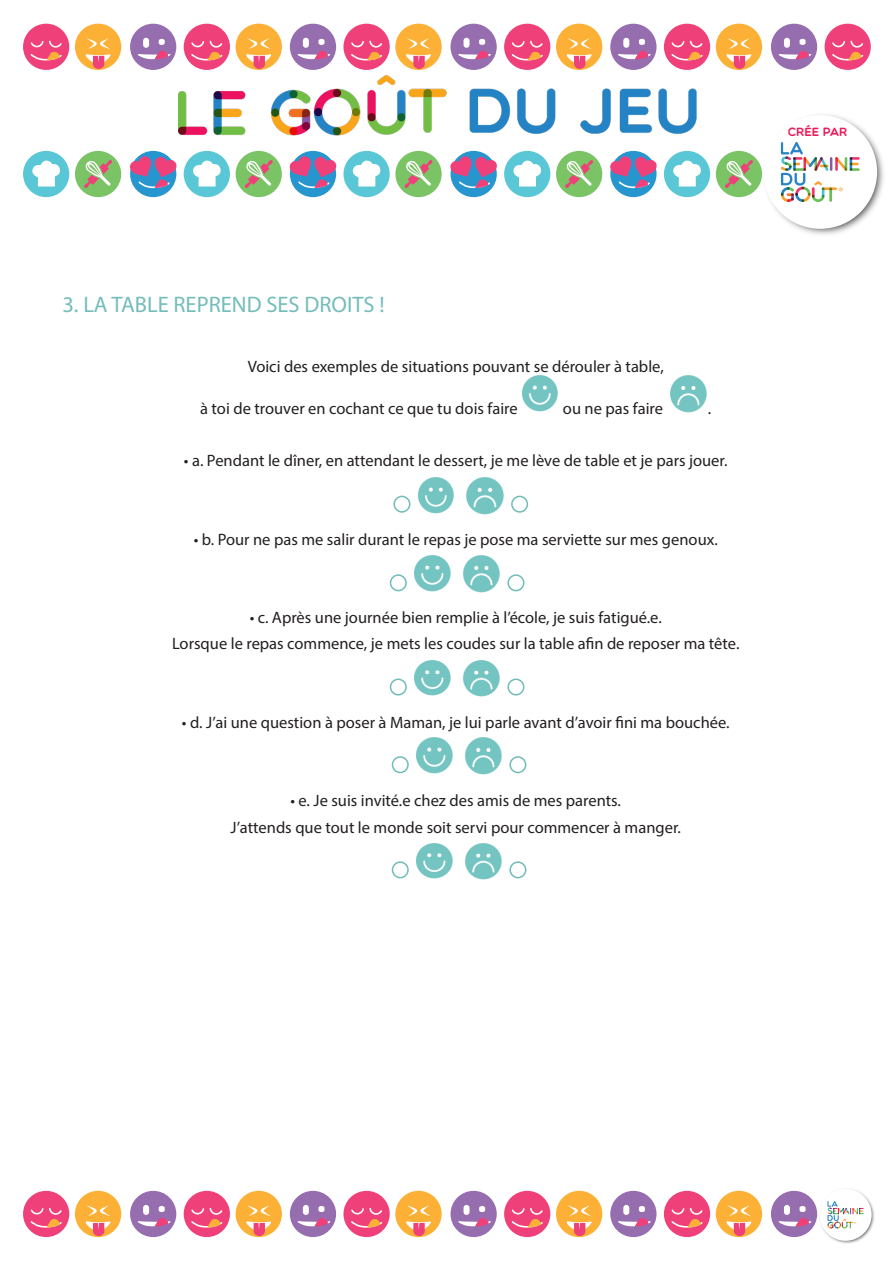
<style>
.page{position:relative;width:893px;height:1263px;background:#fff}
.page>*{position:absolute;margin:0;border:0;box-sizing:border-box;transform-origin:0 0}
.courant_Bliss{font:22.5px "Myriad Pro";color:#73bdba}
.courant_Bliss-2{font:16.5px "Myriad Pro";color:#231f20}
.t1{font:12px "Multicolore";letter-spacing:.005em;color:#eb1a5a}
</style>
<div class="page">
<svg style="left:23px;top:1190px;width:794px;height:48px"></svg>
<img style="left:817px;top:1189px;width:58px;height:55px">
<div style="left:819px;top:1189px;width:53px;height:52px;background:#fff;border-radius:50%"></div>
<svg style="left:827px;top:1201px;width:37px;height:27px"></svg>
<img style="left:178px;top:75px;width:519px;height:61px">
<svg style="left:23px;top:23px;width:848px;height:47px"></svg>
<svg style="left:23px;top:150px;width:736px;height:48px"></svg>
<img style="left:759px;top:114px;width:125px;height:121px">
<div style="left:763px;top:115px;width:114px;height:114px;background:#fff;border-radius:50%"></div>
<svg style="left:781px;top:142px;width:79px;height:60px"></svg>
<img style="left:522px;top:375px;width:36px;height:37px">
<img style="left:669px;top:375px;width:38px;height:38px">
<div style="left:511px;top:496px;width:17px;height:17px;border:2px solid #71bcb8;border-radius:50%"></div>
<div style="left:393px;top:496px;width:17px;height:17px;border:2px solid #71bcb8;border-radius:50%"></div>
<img style="left:418px;top:477px;width:36px;height:37px">
<img style="left:466px;top:477px;width:38px;height:38px">
<div style="left:507px;top:574px;width:17px;height:17px;border:2px solid #71bcb8;border-radius:50%"></div>
<div style="left:390px;top:574px;width:17px;height:17px;border:2px solid #71bcb8;border-radius:50%"></div>
<img style="left:414px;top:555px;width:37px;height:37px">
<img style="left:462px;top:555px;width:38px;height:38px">
<div style="left:507px;top:678px;width:17px;height:17px;border:2px solid #71bcb8;border-radius:50%"></div>
<div style="left:390px;top:678px;width:17px;height:17px;border:2px solid #71bcb8;border-radius:50%"></div>
<img style="left:414px;top:660px;width:37px;height:36px">
<img style="left:463px;top:660px;width:37px;height:37px">
<div style="left:509px;top:756px;width:17px;height:17px;border:2px solid #71bcb8;border-radius:50%"></div>
<div style="left:392px;top:756px;width:17px;height:17px;border:2px solid #71bcb8;border-radius:50%"></div>
<img style="left:416px;top:737px;width:37px;height:37px">
<img style="left:464px;top:737px;width:38px;height:38px">
<div style="left:509px;top:861px;width:17px;height:17px;border:2px solid #71bcb8;border-radius:50%"></div>
<div style="left:392px;top:861px;width:17px;height:17px;border:2px solid #71bcb8;border-radius:50%"></div>
<img style="left:416px;top:843px;width:37px;height:36px">
<img style="left:465px;top:843px;width:37px;height:37px">
<p class="t1" style="left:788px;top:125px;width:61px">CRÉE PAR</p>
<p class="courant_Bliss" style="left:62px;top:291px;width:324px">3. LA TABLE REPREND SES DROITS !</p>
<p class="courant_Bliss-2" style="left:248px;top:356px;width:417px">Voici des exemples de situations pouvant se dérouler à table,</p>
<p class="courant_Bliss-2" style="left:200px;top:398px;width:319px">à toi de trouver en cochant ce que tu dois faire</p>
<p class="courant_Bliss-2" style="left:563px;top:398px;width:102px">ou ne pas faire</p>
<p class="courant_Bliss-2" style="left:708px;top:398px;width:5px">.</p>
<p class="courant_Bliss-2" style="left:184px;top:450px;width:545px">• a. Pendant le dîner, en attendant le dessert, je me lève de table et je pars jouer.</p>
<p class="courant_Bliss-2" style="left:194px;top:529px;width:526px">• b. Pour ne pas me salir durant le repas je pose ma serviette sur mes genoux.</p>
<p class="courant_Bliss-2" style="left:250px;top:607px;width:414px">• c. Après une journée bien remplie à l’école, je suis fatigué.e.</p>
<p class="courant_Bliss-2" style="left:172px;top:634px;width:569px">Lorsque le repas commence, je mets les coudes sur la table afin de reposer ma tête.</p>
<p class="courant_Bliss-2" style="left:182px;top:712px;width:549px">• d. J’ai une question à poser à Maman, je lui parle avant d’avoir fini ma bouchée.</p>
<p class="courant_Bliss-2" style="left:290px;top:791px;width:332px">• e. Je suis invité.e chez des amis de mes parents.</p>
<p class="courant_Bliss-2" style="left:231px;top:817px;width:452px">J’attends que tout le monde soit servi pour commencer à manger.</p>
</div>
